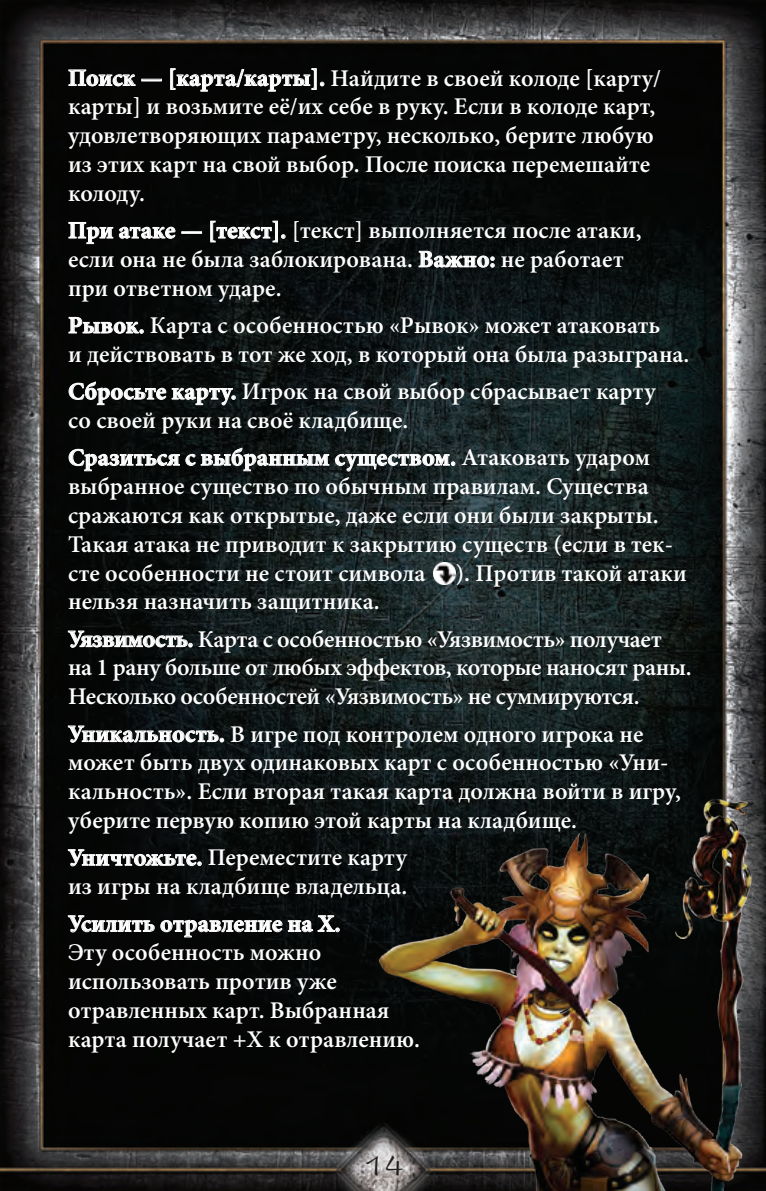
<style>
.page{position:relative;width:766px;height:1191px;background:#fff}
.page>*{position:absolute;margin:0;border:0;box-sizing:border-box;transform-origin:0 0}
.t1{font:36px "Present Script cyr";color:#231f20}
.t2{font:600 24px/28.8px "Minion Pro";color:#fff}
.t3{font:600 24px/28.8px "Minion Pro";letter-spacing:-.02em;color:#fff}
.s1{font-weight:700}
</style>
<div class="page">
<img style="left:0;top:0;width:765px;height:1191px">
<svg style="left:68px;top:69px;width:68px;height:17px"></svg>
<svg style="left:170px;top:68px;width:154px;height:24px;background:#3d3e3d"></svg>
<svg style="left:68px;top:222px;width:45px;height:22px"></svg>
<svg style="left:119px;top:226px;width:57px;height:13px"></svg>
<div style="left:181px;top:231px;width:21px;height:3px;border:1px solid #fff"></div>
<svg style="left:210px;top:220px;width:75px;height:22px;background:#414342"></svg>
<svg style="left:418px;top:251px;width:76px;height:17px"></svg>
<svg style="left:68px;top:317px;width:76px;height:17px"></svg>
<svg style="left:68px;top:382px;width:167px;height:23px;background:#3e4140"></svg>
<svg style="left:68px;top:448px;width:261px;height:23px;background:#414444"></svg>
<svg style="left:335px;top:453px;width:120px;height:19px;background:#555c5c"></svg>
<img style="left:433px;top:562px;width:22px;height:22px">
<svg style="left:68px;top:630px;width:124px;height:18px;background:#525555"></svg>
<svg style="left:68px;top:725px;width:156px;height:18px;background:#4e5152"></svg>
<svg style="left:68px;top:849px;width:133px;height:17px;background:#525353"></svg>
<svg style="left:68px;top:915px;width:156px;height:22px;background:#3e3f3f"></svg>
<img style="left:224px;top:673px;width:541px;height:518px">
<p class="t2" style="left:68px;top:63px;width:594px"><span class="s1">Поиск — [карта/карты].</span> Найдите в своей колоде [карту/ карты] и возьмите её/их себе в руку. Если в колоде карт, удовлетворяющих параметру, несколько, берите любую из этих карт на свой выбор. После поиска перемешайте колоду.</p>
<p class="t2" style="left:68px;top:216px;width:575px"><span class="s1">При атаке — [текст].</span> [текст] выполняется после атаки, если она не была заблокирована. <span class="s1">Важно:</span> не работает при ответном ударе.</p>
<p class="t2" style="left:68px;top:311px;width:622px"><span class="s1">Рывок.</span> Карта с особенностью «Рывок» может атаковать<br>и действовать в тот же ход, в который она была разыграна.</p>
<p class="t2" style="left:68px;top:377px;width:588px"><span class="s1">Сбросьте карту.</span> Игрок на свой выбор сбрасывает карту со своей руки на своё кладбище.</p>
<p class="t2" style="left:68px;top:443px;width:606px"><span class="s1">Сразиться с выбранным существом.</span> Атаковать ударом выбранное существо по обычным правилам. Существа сражаются как открытые, даже если они были закрыты.<br>Такая атака не приводит к закрытию существ (если в тек&shy;сте особенности не стоит символа</p>
<p class="t2" style="left:455px;top:558px;width:232px">). Против такой атаки</p>
<p class="t2" style="left:68px;top:587px;width:313px">нельзя назначить защитника.</p>
<p class="t3" style="left:68px;top:624px;width:625px"><span class="s1">Уязвимость.</span> Карта с особенностью «Уязвимость» получает на 1 рану больше от любых эффектов, которые наносят раны.<br>Несколько особенностей «Уязвимость» не суммируются.</p>
<p class="t2" style="left:68px;top:719px;width:614px"><span class="s1">Уникальность.</span> В игре под контролем одного игрока не может быть двух одинаковых карт с особенностью «Уни&shy;кальность». Если вторая такая карта должна войти в игру, уберите первую копию этой карты на кладбище.</p>
<p class="t2" style="left:68px;top:843px;width:340px"><span class="s1">Уничтожьте.</span> Переместите карту из игры на кладбище владельца.</p>
<p class="t2" style="left:68px;top:909px;width:353px"><span class="s1">Усилить отравление на Х.<br></span>Эту особенность можно использовать против уже отравленных карт. Выбранная карта получает +Х к отравлению.</p>
<h1 class="t1" style="left:363px;top:1146px;width:42px">14</h1>
</div>
